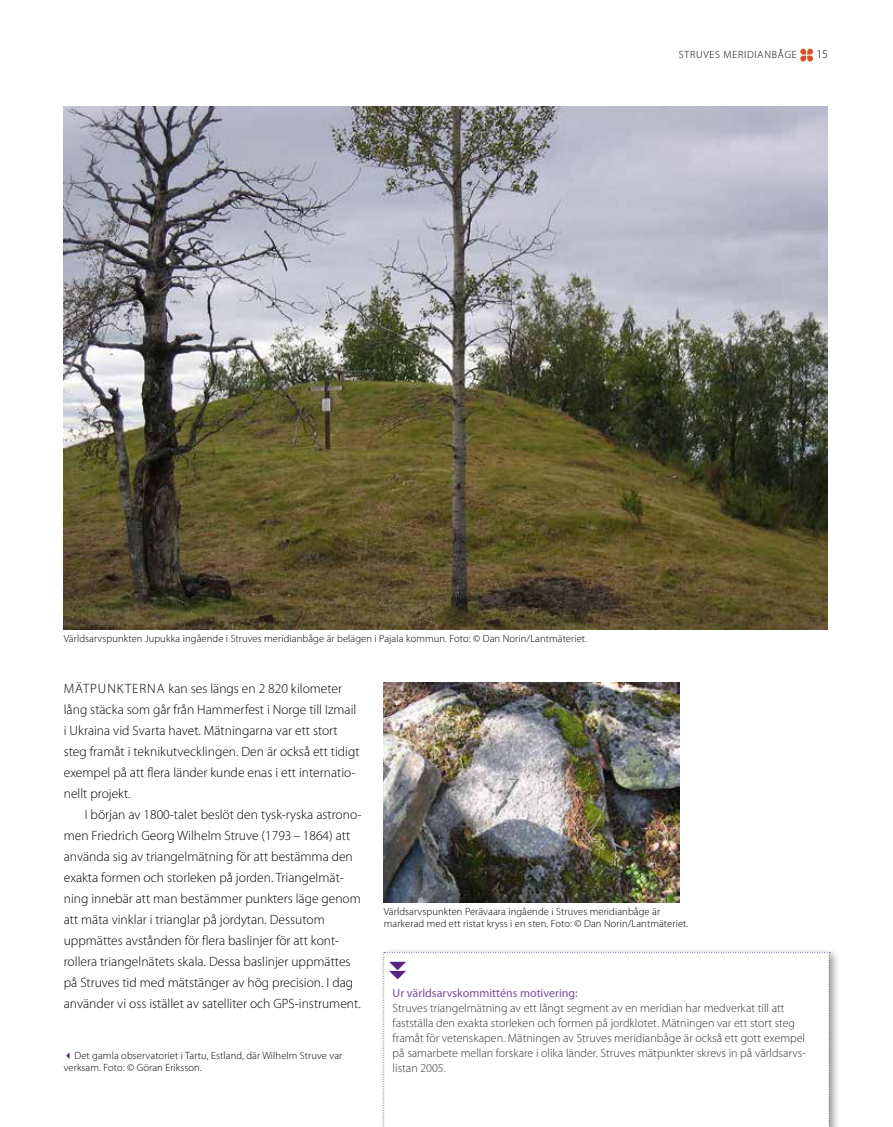
<style>
.page{position:relative;width:893px;height:1127px;background:#fff}
.page>*{position:absolute;margin:0;border:0;box-sizing:border-box;transform-origin:0 0}
.t1{font:300 13.5px/21px "Myriad Pro";color:#000}
.t2{font:300 12px/15px "Myriad Pro";color:#000}
.t3{font:12px "Myriad Pro";color:#572381}
.t4{font:300 10.5px/12px "Myriad Pro";letter-spacing:.01em;color:#000}
.t5{font:300 10.5px "Myriad Pro";letter-spacing:.07em;color:#000}
.s1{color:#572381}
</style>
<div class="page">
<img style="left:64px;top:106px;width:763px;height:523px">
<svg style="left:800px;top:49px;width:13px;height:12px"></svg>
<div style="left:379px;top:947px;width:461px;height:180px;background:#000;opacity:.5"></div>
<img style="left:384px;top:682px;width:295px;height:220px">
<svg style="left:383px;top:952px;width:447px;height:175px"></svg>
<p class="t5" style="left:679px;top:49px;width:120px">STRUVES MERIDIANBÅGE</p>
<p class="t2" style="left:816px;top:47px;width:13px">15</p>
<p class="t4" style="left:64px;top:633px;width:525px">Världsarvspunkten Jupukka ingående i Struves meridianbåge är belägen i Pajala kommun. Foto: © Dan Norin/Lantmäteriet.</p>
<p class="t1" style="left:64px;top:678px;width:297px">MÄTPUNKTERNA kan ses längs en 2 820 kilometer lång stäcka som går från Hammerfest i Norge till Izmail i Ukraina vid Svarta havet. Mätningarna var ett stort steg framåt i teknikutvecklingen. Den är också ett tidigt exempel på att flera länder kunde enas i ett internatio&shy;nellt projekt.</p>
<p class="t1" style="left:64px;top:804px;width:299px;text-indent:21px">I början av 1800-talet beslöt den tysk-ryska astrono&shy;men Friedrich Georg Wilhelm Struve (1793 – 1864) att använda sig av triangelmätning för att bestämma den exakta formen och storleken på jorden. Triangelmät&shy;ning innebär att man bestämmer punkters läge genom att mäta vinklar i trianglar på jordytan. Dessutom uppmättes avstånden för flera baslinjer för att kont&shy;rollera triangelnätets skala. Dessa baslinjer uppmättes på Struves tid med mätstänger av hög precision. I dag använder vi oss istället av satelliter och GPS-instrument.</p>
<p class="t4" style="left:64px;top:1049px;width:280px"><span class="s1">✓</span>Det gamla observatoriet i Tartu, Estland, där Wilhelm Struve var verksam. Foto: © Göran Eriksson.</p>
<p class="t4" style="left:384px;top:906px;width:306px">Världsarvspunkten Perävaara ingående i Struves meridianbåge är markerad med ett ristat kryss i en sten. Foto: © Dan Norin/Lantmäteriet.</p>
<p class="t3" style="left:393px;top:985px;width:187px">Ur världsarvskommitténs motivering:</p>
<p class="t2" style="left:393px;top:1000px;width:414px">Struves triangelmätning av ett långt segment av en meridian har medverkat till att fastställa den exakta storleken och formen på jordklotet. Mätningen var ett stort steg framåt för vetenskapen. Mätningen av Struves meridianbåge är också ett gott exempel på samarbete mellan forskare i olika länder. Struves mätpunkter skrevs in på världsarvs&shy;listan 2005.</p>
</div>
